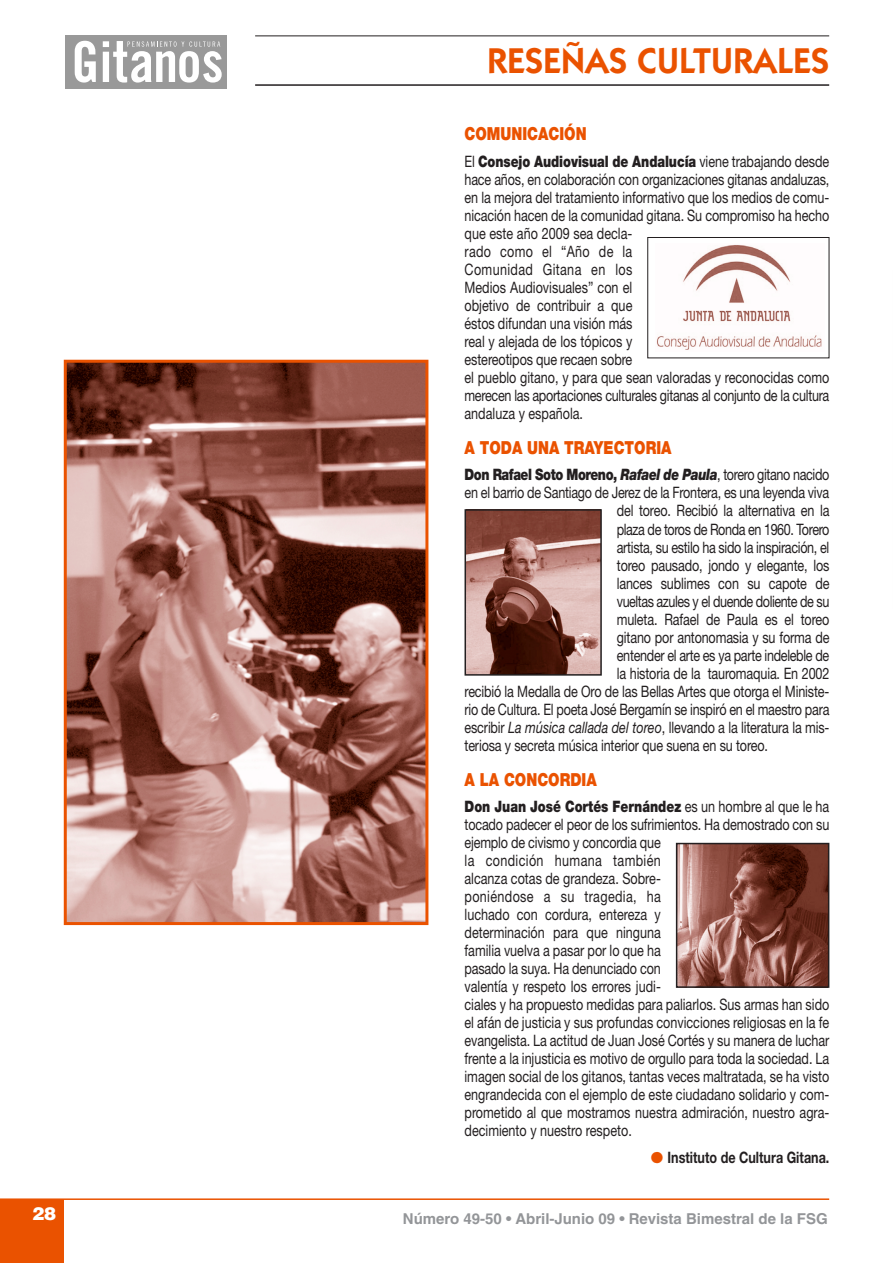
<style>
.page{position:relative;width:893px;height:1263px;background:#fff}
.page>*{position:absolute;margin:0;border:0;box-sizing:border-box;transform-origin:0 0}
.t1{font:600 36px "Itc Kabel";color:#ea5200}
.t2{font:900 18px "Helvetica Neue";color:#ea5200;scale:.8 1}
.t3{font:900 18px "Helvetica";color:#fff}
.t4{font:15.75px/18px "Helvetica Neue";letter-spacing:-.005em;color:#231f20;scale:.8 1}
.t5{font:15.75px "Helvetica Neue";letter-spacing:-.025em;color:#231f20;scale:.8 1}
.t6{font:15.75px "Helvetica Neue";letter-spacing:-.035em;color:#231f20;scale:.8 1}
.t7{font:900 15.75px "Helvetica Neue";letter-spacing:-.035em;color:#231f20;scale:.8 1}
.t8{font:700 15.75px "Helvetica Neue";color:#231f20;scale:.8 1}
.t9{font:700 15px "Helvetica";color:#939598}
.s1{font-weight:900}
.s2{font-style:italic}
.s3{font-weight:400}
.s4{color:#ea5200}
</style>
<div class="page">
<div style="left:65px;top:35px;width:162px;height:54px;background:#999"></div>
<svg style="left:75px;top:41px;width:21px;height:42px"></svg>
<svg style="left:103px;top:41px;width:119px;height:42px"></svg>
<div style="left:0;top:1199px;width:64px;height:64px;background:#ea5200"></div>
<hr style="left:255px;top:84px;width:574px;height:2px;background:#231f20">
<hr style="left:255px;top:36px;width:574px;height:1px;background:#231f20">
<hr style="left:0;top:1198px;width:829px;height:2px;background:#ea5200">
<img style="left:656px;top:245px;width:166px;height:105px">
<div style="left:647px;top:237px;width:182px;height:121px;border:1px solid #231f20"></div>
<img style="left:467px;top:512px;width:132px;height:161px">
<div style="left:464px;top:509px;width:138px;height:167px;border:2px solid #231f20"></div>
<img style="left:679px;top:846px;width:147px;height:139px">
<div style="left:676px;top:843px;width:153px;height:145px;border:2px solid #231f20"></div>
<img style="left:68px;top:364px;width:356px;height:557px">
<div style="left:64px;top:360px;width:364px;height:565px;border:3px solid #ea5200"></div>
<p class="t3" style="left:32px;top:1203px;width:26px">28</p>
<h1 class="t1" style="left:487px;top:48px;width:344px">RESEÑAS CULTURALES</h1>
<p class="t2" style="left:464px;top:128px;width:154px">COMUNICACIÓN</p>
<p class="t4" style="left:464px;top:154px;width:458px">El <span class="s1">Consejo Audiovisual de Andalucía</span> viene trabajando desde hace años, en colaboración con organizaciones gitanas andaluzas, en la mejora del tratamiento informativo que los medios de comu&shy;nicación hacen de la comunidad gitana. Su compromiso ha hecho que este año 2009 sea decla-<br>rado como el “Año de la<br>Comunidad Gitana en los<br>Medios Audiovisuales” con el<br>objetivo de contribuir a que<br>éstos difundan una visión más<br>real y alejada de los tópicos y<br>estereotipos que recaen sobre<br>el pueblo gitano, y para que sean valoradas y reconocidas como merecen las aportaciones culturales gitanas al conjunto de la cultura andaluza y española.</p>
<p class="t2" style="left:464px;top:441px;width:260px">A TODA UNA TRAYECTORIA</p>
<p class="t7" style="left:464px;top:469px;width:458px">Don Rafael Soto Moreno, <span class="s2">Rafael de Paula</span><span class="s3">, torero gitano nacido</span></p>
<p class="t4" style="left:464px;top:485px;width:458px">en el barrio de Santiago de Jerez de la Frontera, es una leyenda viva</p>
<p class="t4" style="left:617px;top:503px;width:267px">del toreo. Recibió la alternativa en la</p>
<p class="t6" style="left:617px;top:523px;width:267px">plaza de toros de Ronda en 1960. Torero</p>
<p class="t5" style="left:617px;top:541px;width:267px">artista, su estilo ha sido la inspiración, el</p>
<p class="t4" style="left:617px;top:557px;width:267px">toreo pausado, jondo y elegante, los</p>
<p class="t4" style="left:617px;top:575px;width:267px">lances sublimes con su capote de</p>
<p class="t6" style="left:617px;top:595px;width:267px">vueltas azules y el duende doliente de su</p>
<p class="t4" style="left:617px;top:611px;width:267px">muleta. Rafael de Paula es el toreo</p>
<p class="t4" style="left:617px;top:629px;width:267px">gitano por antonomasia y su forma de</p>
<p class="t5" style="left:617px;top:649px;width:267px">entender el arte es ya parte indeleble de</p>
<p class="t4" style="left:617px;top:665px;width:267px">la historia de la tauromaquia. En 2002</p>
<p class="t4" style="left:464px;top:683px;width:458px">recibió la Medalla de Oro de las Bellas Artes que otorga el Ministe-</p>
<p class="t4" style="left:464px;top:701px;width:458px">rio de Cultura. El poeta José Bergamín se inspiró en el maestro para</p>
<p class="t4" style="left:464px;top:719px;width:458px">escribir <span class="s2">La música callada del toreo</span>, llevando a la literatura la mis-</p>
<p class="t4" style="left:464px;top:737px;width:381px">teriosa y secreta música interior que suena en su toreo.</p>
<p class="t2" style="left:464px;top:773px;width:167px">A LA CONCORDIA</p>
<p class="t4" style="left:464px;top:799px;width:458px"><span class="s1">Don Juan José Cortés Fernández</span> es un hombre al que le ha tocado padecer el peor de los sufrimientos. Ha demostrado con su ejemplo de civismo y concordia que<br>la condición humana también<br>alcanza cotas de grandeza. Sobre-<br>poniéndose a su tragedia, ha<br>luchado con cordura, entereza y<br>determinación para que ninguna<br>familia vuelva a pasar por lo que ha<br>pasado la suya. Ha denunciado con<br>valentía y respeto los errores judi-<br>ciales y ha propuesto medidas para paliarlos. Sus armas han sido el afán de justicia y sus profundas convicciones religiosas en la fe evangelista. La actitud de Juan José Cortés y su manera de luchar frente a la injusticia es motivo de orgullo para toda la sociedad. La imagen social de los gitanos, tantas veces maltratada, se ha visto engrandecida con el ejemplo de este ciudadano solidario y com&shy;prometido al que mostramos nuestra admiración, nuestro agra&shy;decimiento y nuestro respeto.</p>
<p class="t8" style="left:651px;top:1151px;width:225px"><span class="s4">●</span> Instituto de Cultura Gitana.</p>
<p class="t9" style="left:403px;top:1213px;width:426px">Número 49-50 • Abril-Junio 09 • Revista Bimestral de la FSG</p>
</div>
